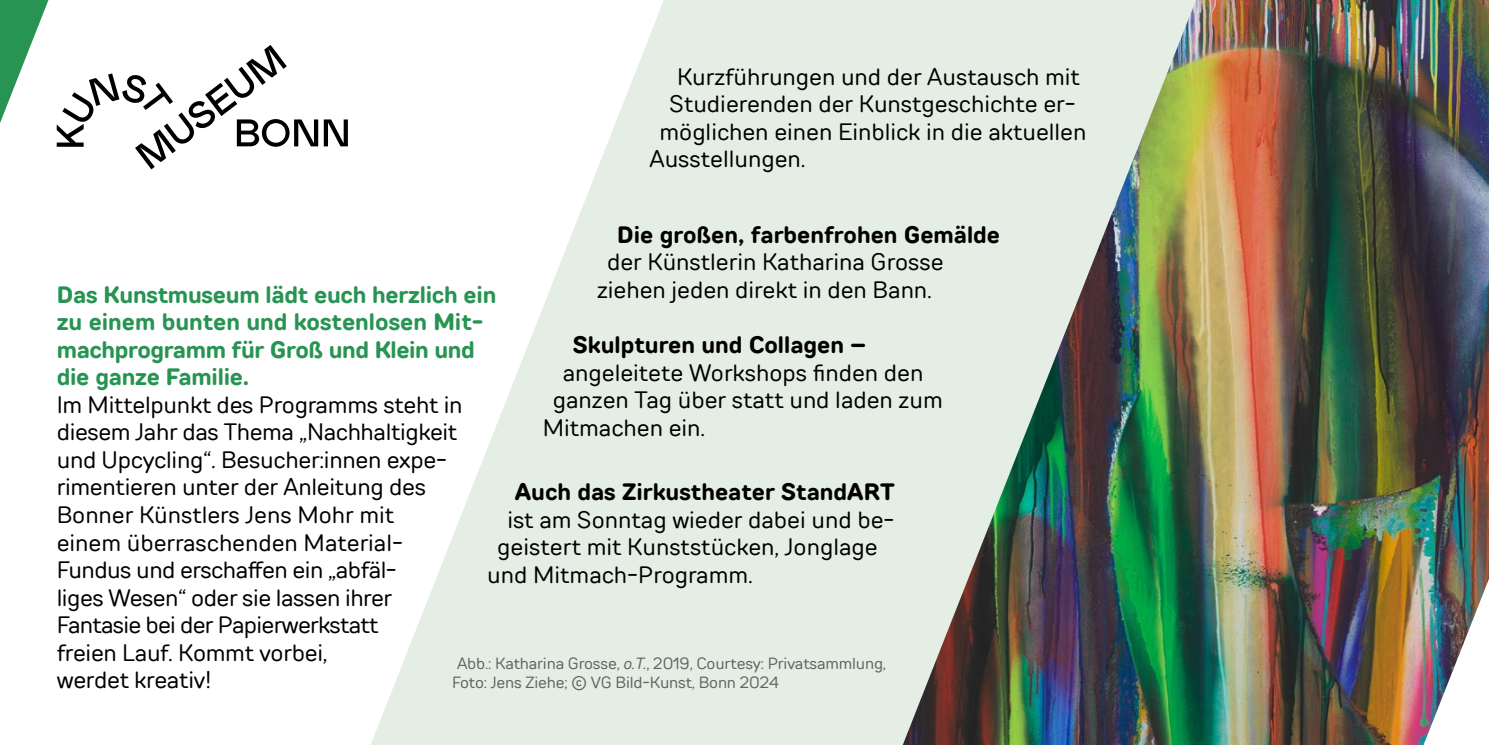
<style>
.page{position:relative;width:1489px;height:745px;background:#fff}
.page>*{position:absolute;margin:0;border:0;box-sizing:border-box;transform-origin:0 0}
.t1{font:23.75px/27.5px "TT Rounds Neue";color:#000}
.t2{font:700 23.75px/27.5px "TT Rounds Neue";letter-spacing:-.01em;color:#289453}
.t3{font:700 23.75px "TT Rounds Neue";color:#000}
.t4{font:16.25px/19.5px "TT Rounds Neue";letter-spacing:-.01em;color:#636362}
.s1{font-style:italic}
</style>
<div class="page">
<svg style="left:371px;top:0;width:531px;height:744px;fill:#e5eee4"></svg>
<svg style="left:0;top:0;width:57px;height:147px"></svg>
<img style="left:902px;top:0;width:586px;height:744px">
<svg style="left:57px;top:45px;width:291px;height:124px"></svg>
<p class="t1" style="left:677px;top:62px;width:404px">Kurzführungen und der Austausch mit</p>
<p class="t1" style="left:669px;top:90px;width:408px">Studierenden der Kunstgeschichte er-</p>
<p class="t1" style="left:659px;top:117px;width:428px">möglichen einen Einblick in die aktuellen</p>
<p class="t1" style="left:649px;top:145px;width:157px">Ausstellungen.</p>
<p class="t3" style="left:617px;top:218px;width:384px">Die großen, farbenfrohen Gemälde</p>
<p class="t1" style="left:597px;top:247px;width:348px;text-align:center">der Künstlerin Katharina Grosse ziehen jeden direkt in den Bann.</p>
<p class="t2" style="left:57px;top:280px;width:441px">Das Kunstmuseum lädt euch herzlich ein zu einem bunten und kostenlosen Mit&shy;machprogramm für Groß und Klein und die ganze Familie.</p>
<p class="t1" style="left:57px;top:390px;width:407px">Im Mittelpunkt des Programms steht in diesem Jahr das Thema „Nachhaltigkeit und Upcycling“. Besucher:innen expe&shy;rimentieren unter der Anleitung des<br>Bonner Künstlers Jens Mohr mit einem überraschenden Material-<br>Fundus und erschaffen ein „abfäl-<br>liges Wesen“ oder sie lassen ihrer<br>Fantasie bei der Papierwerkstatt<br>freien Lauf. Kommt vorbei,<br>werdet kreativ!</p>
<p class="t3" style="left:572px;top:329px;width:294px">Skulpturen und Collagen –</p>
<p class="t1" style="left:562px;top:358px;width:362px">angeleitete Workshops finden den</p>
<p class="t1" style="left:552px;top:385px;width:391px">ganzen Tag über statt und laden zum</p>
<p class="t1" style="left:542px;top:413px;width:164px">Mitmachen ein.</p>
<p class="t3" style="left:515px;top:476px;width:381px">Auch das Zirkustheater StandART</p>
<p class="t1" style="left:507px;top:505px;width:388px">ist am Sonntag wieder dabei und be-</p>
<p class="t1" style="left:497px;top:532px;width:382px">geistert mit Kunststücken, Jonglage</p>
<p class="t1" style="left:487px;top:560px;width:267px">und Mitmach-Programm.</p>
<p class="t4" style="left:452px;top:652px;width:435px;text-indent:5px">Abb.: Katharina Grosse, <span class="s1">o.T.</span>, 2019, Courtesy: Privatsammlung,<br>Foto: Jens Ziehe; © VG Bild-Kunst, Bonn 2024</p>
</div>
